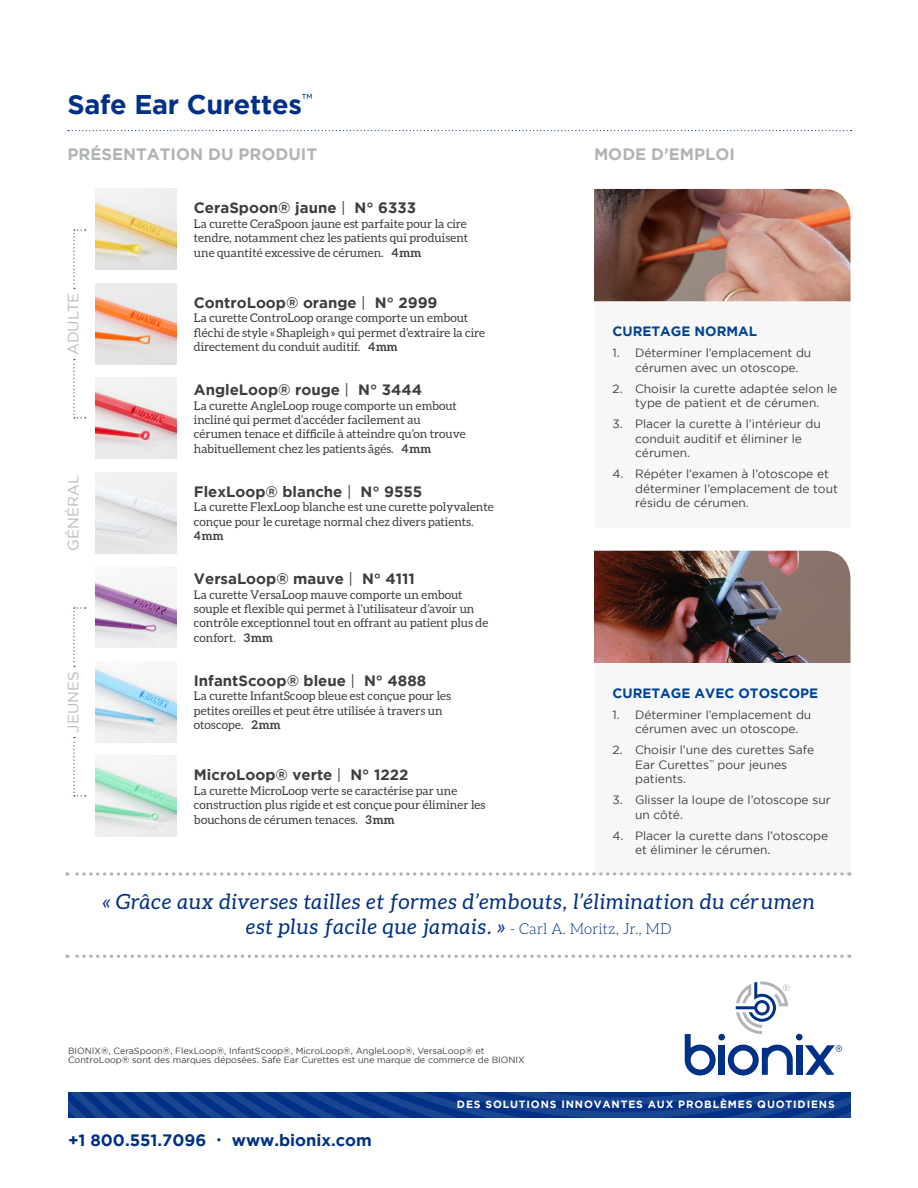
<style>
.page{position:relative;width:918px;height:1188px;background:#fff}
.page>*{position:absolute;margin:0;border:0;box-sizing:border-box;transform-origin:0 0}
.t1{font:700 27px "Gotham";letter-spacing:-.01em;color:#003186}
.t2{font:italic 21px/25.2px "Aleo";letter-spacing:.04em;color:#003186;text-align:center}
.t3{font:700 16.5px "Gotham";color:#b1b4b5}
.t4{font:700 16.5px "Gotham";color:#003186}
.t5{font:700 15px "Gotham";color:#3e3e3f}
.t6{font:15px "Gotham";color:#b7bbbb}
.t7{font:700 13.5px "Gotham";color:#004393}
.t8{font:12px/14.4px "Aleo";color:#3e3e3f}
.t9{font:12px/14.4px "Gotham";color:#3e3e3f}
.t10{font:700 10.5px "Gotham";letter-spacing:.08em;color:#fff}
.t11{font:9px/9.8px "Gotham";color:#3e3e3f}
.s1{font-weight:400}
.s2{font-weight:700}
.s3{font-weight:300;font-style:normal;font-size:15px}
.s4{font-weight:400;font-size:12px}
</style>
<div class="page">
<svg style="left:68px;top:1092px;width:782px;height:26px;background:#0c3b8b"></svg>
<div style="left:594px;top:301px;width:256px;height:227px;background:#f7f7f8"></div>
<div style="left:594px;top:663px;width:256px;height:211px;background:#f7f7f8"></div>
<svg style="left:68px;top:130px;width:783px;height:1px"></svg>
<svg style="left:67px;top:872px;width:775px;height:4px"></svg>
<svg style="left:67px;top:955px;width:775px;height:3px"></svg>
<svg style="left:73px;top:229px;width:13px;height:60px"></svg>
<svg style="left:73px;top:607px;width:13px;height:60px"></svg>
<svg style="left:73px;top:359px;width:13px;height:59px"></svg>
<svg style="left:73px;top:737px;width:13px;height:59px"></svg>
<img style="left:594px;top:189px;width:256px;height:112px">
<img style="left:594px;top:551px;width:256px;height:112px">
<img style="left:95px;top:189px;width:81px;height:81px">
<img style="left:95px;top:283px;width:81px;height:81px">
<img style="left:95px;top:378px;width:81px;height:81px">
<img style="left:95px;top:472px;width:81px;height:81px">
<img style="left:95px;top:580px;width:81px;height:68px">
<img style="left:95px;top:667px;width:81px;height:75px">
<img style="left:95px;top:756px;width:81px;height:81px">
<div style="left:796px;top:1045px;width:6px;height:30px;background:#003186"></div>
<div style="left:796px;top:1034px;width:7px;height:6px;background:#003186;border-radius:50%"></div>
<svg style="left:805px;top:1045px;width:37px;height:30px"></svg>
<svg style="left:685px;top:982px;width:108px;height:94px"></svg>
<p class="t1" style="left:68px;top:89px;width:247px">Safe Ear Curettes<sup>™</sup></p>
<p class="t3" style="left:68px;top:145px;width:251px">PRÉSENTATION DU PRODUIT</p>
<p class="t3" style="left:594px;top:145px;width:143px">MODE D’EMPLOI</p>
<p class="t6" style="left:65px;top:355px;width:64px;rotate:-90deg">ADULTE</p>
<p class="t6" style="left:65px;top:551px;width:77px;rotate:-90deg">GÉNÉRAL</p>
<p class="t6" style="left:65px;top:733px;width:63px;rotate:-90deg">JEUNES</p>
<p class="t5" style="left:194px;top:199px;width:224px">CeraSpoon® jaune <span class="s1">|</span> N° 6333</p>
<p class="t8" style="left:194px;top:216px;width:276px">La curette CeraSpoon jaune est parfaite pour la cire tendre, notamment chez les patients qui produisent une quantité excessive de cérumen. <span class="s2">4 mm</span></p>
<p class="t5" style="left:194px;top:294px;width:245px">ControLoop® orange <span class="s1">|</span> N° 2999</p>
<p class="t8" style="left:194px;top:311px;width:293px">La curette ControLoop orange comporte un embout fléchi de style « Shapleigh » qui permet d’extraire la cire directement du conduit auditif. <span class="s2">4 mm</span></p>
<p class="t5" style="left:194px;top:381px;width:230px">AngleLoop® rouge <span class="s1">|</span> N° 3444</p>
<p class="t8" style="left:194px;top:398px;width:273px">La curette AngleLoop rouge comporte un embout incliné qui permet d’accéder facilement au cérumen tenace et difficile à atteindre qu’on trouve habituellement chez les patients âgés. <span class="s2">4 mm</span></p>
<p class="t5" style="left:194px;top:483px;width:230px">FlexLoop® blanche <span class="s1">|</span> N° 9555</p>
<p class="t8" style="left:194px;top:500px;width:301px">La curette FlexLoop blanche est une curette polyvalente conçue pour le curetage normal chez divers patients.<br><span class="s2">4 mm</span></p>
<p class="t5" style="left:194px;top:570px;width:222px">VersaLoop® mauve <span class="s1">|</span> N° 4111</p>
<p class="t8" style="left:194px;top:587px;width:296px">La curette VersaLoop mauve comporte un embout souple et flexible qui permet à l’utilisateur d’avoir un contrôle exceptionnel tout en offrant au patient plus de confort. <span class="s2">3 mm</span></p>
<p class="t5" style="left:194px;top:672px;width:234px">InfantScoop® bleue <span class="s1">|</span> N° 4888</p>
<p class="t8" style="left:194px;top:689px;width:259px">La curette InfantScoop bleue est conçue pour les petites oreilles et peut être utilisée à travers un otoscope. <span class="s2">2 mm</span></p>
<p class="t5" style="left:194px;top:766px;width:216px">MicroLoop® verte <span class="s1">|</span> N° 1222</p>
<p class="t8" style="left:194px;top:783px;width:293px">La curette MicroLoop verte se caractérise par une construction plus rigide et est conçue pour éliminer les bouchons de cérumen tenaces. <span class="s2">3 mm</span></p>
<p class="t7" style="left:613px;top:323px;width:146px">CURETAGE NORMAL</p>
<p class="t9" style="left:635px;top:346px;width:178px;text-indent:-22px">1. Déterminer l’emplacement du cérumen avec un otoscope.</p>
<p class="t9" style="left:613px;top:381px;width:226px;text-align:center">2. Choisir la curette adaptée selon le type de patient et de cérumen.</p>
<p class="t9" style="left:635px;top:417px;width:187px;text-indent:-22px">3. Placer la curette à l’intérieur du conduit auditif et éliminer le cérumen.</p>
<p class="t9" style="left:635px;top:467px;width:204px;text-indent:-22px">4. Répéter l’examen à l’otoscope et déterminer l’emplacement de tout résidu de cérumen.</p>
<p class="t7" style="left:613px;top:685px;width:207px">CURETAGE AVEC OTOSCOPE</p>
<p class="t9" style="left:635px;top:707px;width:178px;text-indent:-22px">1. Déterminer l’emplacement du cérumen avec un otoscope.</p>
<p class="t9" style="left:635px;top:743px;width:181px;text-indent:-22px">2. Choisir l’une des curettes Safe<br>Ear Curettes<sup>™</sup> pour jeunes patients.</p>
<p class="t9" style="left:635px;top:793px;width:197px;text-indent:-22px">3. Glisser la loupe de l’otoscope sur un côté.</p>
<p class="t9" style="left:635px;top:828px;width:195px;text-indent:-22px">4. Placer la curette dans l’otoscope et éliminer le cérumen.</p>
<p class="t2" style="left:102px;top:888px;width:714px">« Grâce aux diverses tailles et formes d’embouts, l’élimination du cérumen est plus facile que jamais. » <span class="s3">- Carl A. Moritz, Jr., MD</span></p>
<p class="t11" style="left:68px;top:1045px;width:458px">BIONIX®, CeraSpoon®, FlexLoop®, InfantScoop®, MicroLoop®, AngleLoop®, VersaLoop® et<br>ControLoop® sont des marques déposées. Safe Ear Curettes est une marque de commerce de BIONIX</p>
<p class="t4" style="left:68px;top:1130px;width:305px">+1 800.551.7096 <span class="s4">•</span> www.bionix.com</p>
<p class="t10" style="left:457px;top:1098px;width:379px">DES SOLUTIONS INNOVANTES AUX PROBLÈMES QUOTIDIENS</p>
</div>
